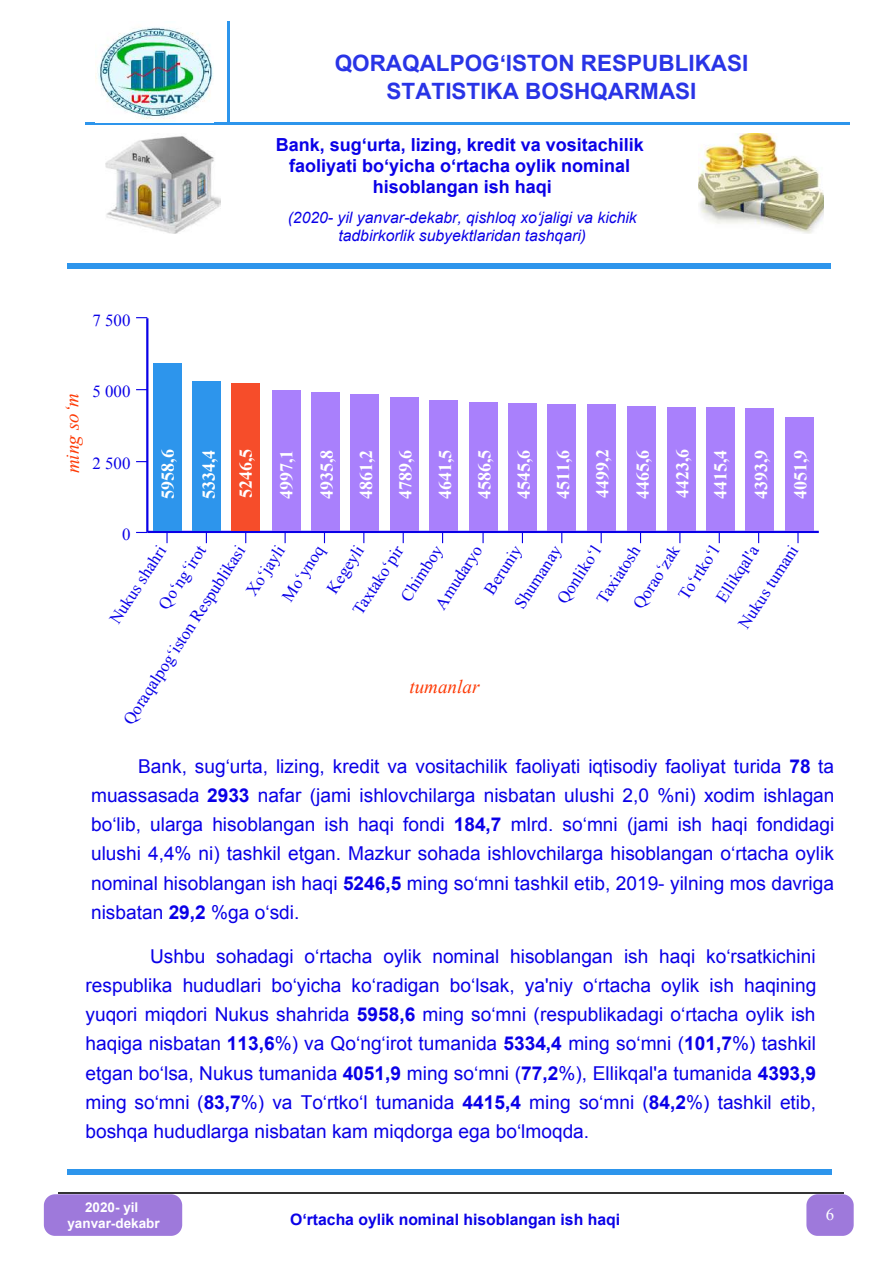
<style>
.page{position:relative;width:893px;height:1262px;background:#fff}
.page>*{position:absolute;margin:0;border:0;box-sizing:border-box;transform-origin:0 0}
.t1{font:700 22.5px/28px "Arial";color:#2934e6;text-align:center}
.t2{font:19.05px/29.2px "Arial";color:#0a00e7;text-align:justify}
.t3{font:italic 19.05px "Times New Roman";color:#fd3b07}
.t4{font:700 18px/39.3px "Times New Roman";color:#fff}
.t5{font:700 18px/21.3px "Arial";color:#0a00e7;text-align:center}
.t6{font:16.8px "Times New Roman";color:#0a00e7}
.t7{font:16.8px "Times New Roman";color:#fdffff}
.t8{font:italic 15.75px/18px "Arial";color:#0a00e7;text-align:center}
.t9{font:700 15.75px "Arial";color:#0a00e7}
.t10{font:700 13.5px/15.8px "Arial";color:#fff;text-align:center}
.s1{font-weight:700}
</style>
<div class="page">
<hr style="left:85px;top:123px;width:765px;height:2px;background:#2d95ec">
<hr style="left:227px;top:21px;width:2px;height:102px;background:#2d95ec">
<img style="left:96px;top:27px;width:117px;height:92px">
<hr style="left:58px;top:1191px;width:785px;height:2px;background:#333">
<div style="left:44px;top:1194px;width:138px;height:41px;background:#9e79db"></div>
<svg style="left:806px;top:1194px;width:47px;height:41px;background:#a380dd"></svg>
<div style="left:67px;top:263px;width:764px;height:6px;background:#2d95ec"></div>
<div style="left:67px;top:1169px;width:765px;height:6px;background:#2d95ec"></div>
<img style="left:106px;top:136px;width:114px;height:98px">
<img style="left:698px;top:134px;width:125px;height:100px">
<svg style="left:284px;top:533px;width:2px;height:10px"></svg>
<svg style="left:402px;top:533px;width:2px;height:10px"></svg>
<hr style="left:147px;top:531px;width:671px;height:2px;background:#0a00e7">
<hr style="left:146px;top:318px;width:2px;height:214px;background:#0a00e7">
<div style="left:153px;top:363px;width:28px;height:168px;background:#2d95ec"></div>
<div style="left:192px;top:381px;width:28px;height:150px;background:#2d95ec"></div>
<div style="left:232px;top:383px;width:28px;height:148px;background:#f64d2a"></div>
<div style="left:272px;top:390px;width:28px;height:141px;background:#a980fc"></div>
<div style="left:311px;top:392px;width:28px;height:139px;background:#a980fc"></div>
<div style="left:351px;top:395px;width:28px;height:136px;background:#a980fc"></div>
<div style="left:390px;top:397px;width:28px;height:134px;background:#a980fc"></div>
<div style="left:429px;top:400px;width:28px;height:131px;background:#a980fc"></div>
<div style="left:469px;top:402px;width:28px;height:129px;background:#a980fc"></div>
<div style="left:508px;top:404px;width:28px;height:127px;background:#a980fc"></div>
<div style="left:547px;top:405px;width:29px;height:126px;background:#a980fc"></div>
<div style="left:587px;top:405px;width:28px;height:126px;background:#a980fc"></div>
<div style="left:627px;top:406px;width:28px;height:125px;background:#a980fc"></div>
<div style="left:667px;top:407px;width:28px;height:124px;background:#a980fc"></div>
<div style="left:706px;top:407px;width:28px;height:124px;background:#a980fc"></div>
<div style="left:745px;top:408px;width:28px;height:123px;background:#a980fc"></div>
<div style="left:785px;top:417px;width:28px;height:114px;background:#a980fc"></div>
<p class="t1" style="left:335px;top:50px;width:415px">QORAQALPOG‘ISTON RESPUBLIKASI<br>STATISTIKA BOSHQARMASI</p>
<p class="t5" style="left:276px;top:134px;width:369px">Bank, sug‘urta, lizing, kredit va vositachilik faoliyati bo‘yicha o‘rtacha oylik nominal hisoblangan ish haqi</p>
<p class="t8" style="left:287px;top:208px;width:350px">(2020- yil yanvar-dekabr, qishloq xo‘jaligi va kichik tadbirkorlik subyektlaridan tashqari)</p>
<p class="t6" style="left:92px;top:309px;width:39px">7 500</p>
<p class="t3" style="left:60px;top:473px;width:82px;rotate:-91deg">ming so‘m</p>
<p class="t6" style="left:92px;top:380px;width:39px">5 000</p>
<p class="t6" style="left:92px;top:451px;width:39px">2 500</p>
<p class="t4" style="left:148px;top:499px;width:51px;rotate:-90deg">5958,6</p>
<p class="t4" style="left:190px;top:499px;width:52px;line-height:37px;rotate:-90deg">5334,4<br>5246,5</p>
<p class="t4" style="left:266px;top:499px;width:51px;rotate:-90deg">4997,1</p>
<p class="t4" style="left:307px;top:499px;width:52px;text-align:justify;rotate:-90deg">4935,8<br>4861,2<br>4789,6<br>4641,5<br>4586,5<br>4545,6<br>4511,6<br>4499,2</p>
<p class="t4" style="left:623px;top:499px;width:52px;line-height:38.8px;text-align:justify;rotate:-90deg">4465,6<br>4423,6<br>4415,4</p>
<p class="t4" style="left:740px;top:499px;width:51px;rotate:-90deg">4393,9<br>4051,9</p>
<p class="t6" style="left:122px;top:523px;width:10px">0</p>
<p class="t6" style="left:627px;top:600px;width:73px;rotate:-57deg">Qorao‘zak</p>
<p class="t6" style="left:591px;top:595px;width:67px;rotate:-57deg">Taxiatosh</p>
<p class="t6" style="left:551px;top:596px;width:67px;rotate:-57deg">Qonliko‘l</p>
<p class="t6" style="left:672px;top:591px;width:62px;rotate:-57deg">To‘rtko‘l</p>
<p class="t6" style="left:118px;top:716px;width:211px;rotate:-57deg">Qoraqalpog‘iston Respublikasi</p>
<p class="t6" style="left:241px;top:588px;width:58px;rotate:-57deg">Xo‘jayli</p>
<p class="t6" style="left:277px;top:593px;width:64px;rotate:-57deg">Mo‘ynoq</p>
<p class="t6" style="left:321px;top:585px;width:55px;rotate:-57deg">Kegeyli</p>
<p class="t6" style="left:733px;top:620px;width:97px;rotate:-57deg">Nukus tumani</p>
<p class="t6" style="left:104px;top:616px;width:91px;rotate:-57deg">Nukus shahri</p>
<p class="t6" style="left:153px;top:601px;width:74px;rotate:-57deg">Qo‘ng‘irot</p>
<p class="t6" style="left:347px;top:606px;width:80px;rotate:-57deg">Taxtako‘pir</p>
<p class="t6" style="left:710px;top:594px;width:65px;rotate:-57deg">Ellikqal'a</p>
<p class="t6" style="left:395px;top:593px;width:64px;rotate:-57deg">Chimboy</p>
<p class="t6" style="left:509px;top:600px;width:73px;rotate:-57deg">Shumanay</p>
<p class="t6" style="left:429px;top:601px;width:74px;rotate:-57deg">Amudaryo</p>
<p class="t6" style="left:478px;top:586px;width:56px;rotate:-57deg">Beruniy</p>
<p class="t3" style="left:409px;top:673px;width:72px">tumanlar</p>
<p class="t2" style="left:91px;top:751px;width:744px;text-indent:47px">Bank, sug‘urta, lizing, kredit va vositachilik faoliyati iqtisodiy faoliyat turida <span class="s1">78</span> ta muassasada <span class="s1">2933</span> nafar (jami ishlovchilarga nisbatan ulushi 2,0 %ni) xodim ishlagan bo‘lib, ularga hisoblangan ish haqi fondi <span class="s1">184,7</span> mlrd. so‘mni (jami ish haqi fondidagi ulushi 4,4% ni) tashkil etgan. Mazkur sohada ishlovchilarga hisoblangan o‘rtacha oylik nominal hisoblangan ish haqi <span class="s1">5246,5</span> ming so‘mni tashkil etib, 2019- yilning mos davriga nisbatan <span class="s1">29,2</span> %ga o‘sdi.</p>
<p class="t2" style="left:85px;top:941px;width:732px;text-indent:65px">Ushbu sohadagi o‘rtacha oylik nominal hisoblangan ish haqi ko‘rsatkichini respublika hududlari bo‘yicha ko‘radigan bo‘lsak, ya'niy o‘rtacha oylik ish haqining yuqori miqdori Nukus shahrida <span class="s1">5958,6</span> ming so‘mni (respublikadagi o‘rtacha oylik ish haqiga nisbatan <span class="s1">113,6</span>%) va Qo‘ng‘irot tumanida <span class="s1">5334,4</span> ming so‘mni (<span class="s1">101,7</span>%) tashkil etgan bo‘lsa, Nukus tumanida <span class="s1">4051,9</span> ming so‘mni (<span class="s1">77,2</span>%), Ellikqal'a tumanida <span class="s1">4393,9 </span>ming so‘mni (<span class="s1">83,7</span>%) va To‘rtko‘l tumanida <span class="s1">4415,4</span> ming so‘mni (<span class="s1">84,2</span>%) tashkil etib, boshqa hududlarga nisbatan kam miqdorga ega bo‘lmoqda.</p>
<p class="t10" style="left:67px;top:1200px;width:94px">2020- yil yanvar-dekabr</p>
<p class="t9" style="left:290px;top:1208px;width:331px">O‘rtacha oylik nominal hisoblangan ish haqi</p>
<p class="t7" style="left:825px;top:1203px;width:10px">6</p>
</div>
